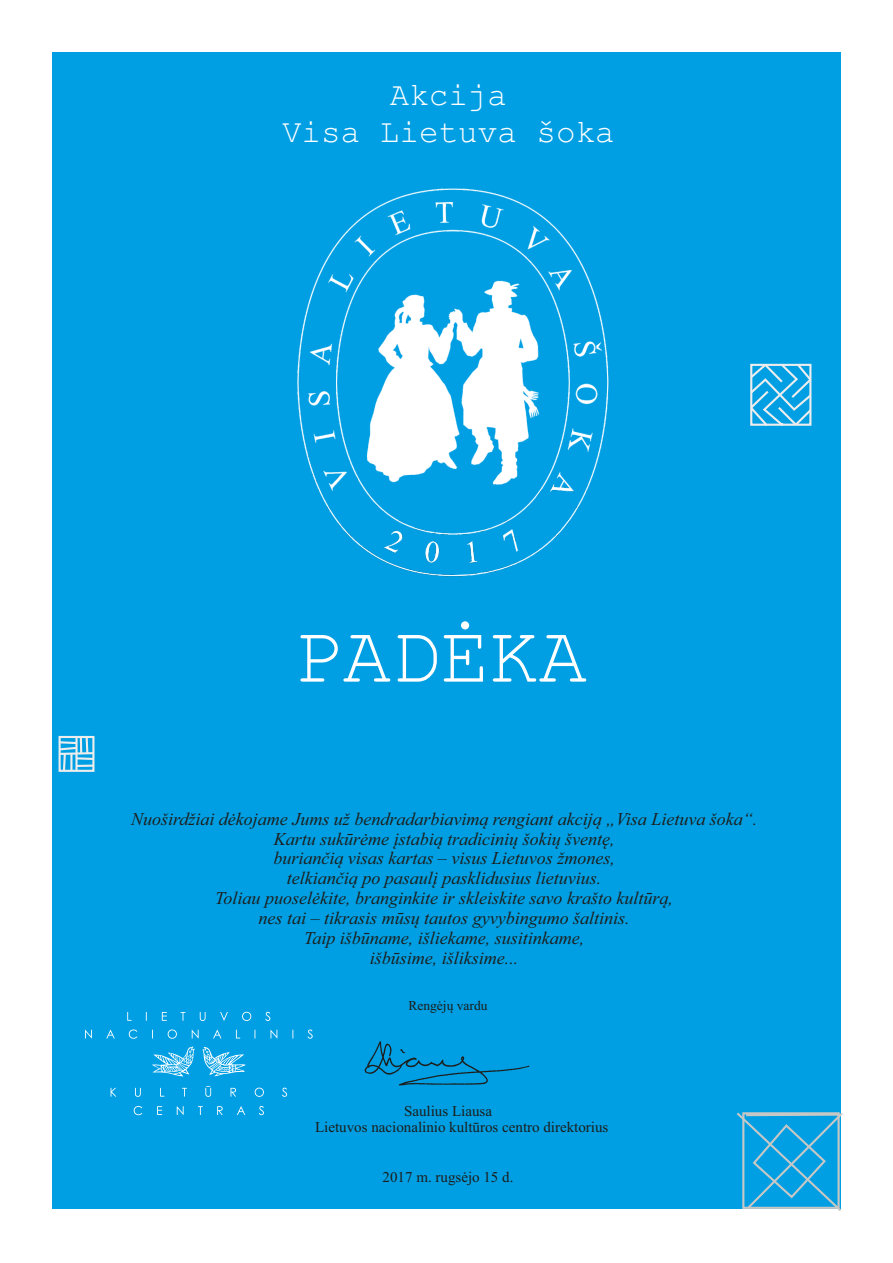
<style>
.page{position:relative;width:893px;height:1263px;background:#fff}
.page>*{position:absolute;margin:0;border:0;box-sizing:border-box;transform-origin:0 0}
.t1{font:81.6px "Courier New";color:#fff}
.t2{font:32.55px/36.9px "Courier New";color:#fff;text-align:center}
.t3{font:italic 18px/20px "Times New Roman";color:#1d1d1b;text-align:center}
.t4{font:15px/16.6px "Times New Roman";color:#1d1d1b}
.t5{font:13.5px "Times New Roman";color:#1d1d1b}
</style>
<div class="page">
<div style="left:52px;top:52px;width:789px;height:1157px;background:#009fe3"></div>
<svg style="left:736px;top:1112px;width:107px;height:99px"></svg>
<div style="left:742px;top:1112px;width:98px;height:97px;border:2px solid #c7c7c6"></div>
<svg style="left:58px;top:735px;width:37px;height:37px"></svg>
<hr style="left:77px;top:764px;width:16px;height:3px;background:#ededed">
<img style="left:364px;top:1041px;width:166px;height:45px">
<svg style="left:750px;top:363px;width:62px;height:63px"></svg>
<img style="left:297px;top:188px;width:312px;height:389px">
<svg style="left:127px;top:1012px;width:143px;height:9px"></svg>
<svg style="left:85px;top:1029px;width:228px;height:10px"></svg>
<svg style="left:111px;top:1086px;width:176px;height:11px"></svg>
<svg style="left:152px;top:1046px;width:94px;height:31px"></svg>
<svg style="left:134px;top:1106px;width:130px;height:9px"></svg>
<h2 class="t2" style="left:282px;top:80px;width:334px">Akcija<br>Visa Lietuva šoka</h2>
<h1 class="t1" style="left:293px;top:632px;width:295px">PADĖKA</h1>
<p class="t3" style="left:131px;top:810px;width:628px">Nuoširdžiai dėkojame Jums už bendradarbiavimą rengiant akciją „Visa Lietuva šoka“.<br>Kartu sukūrėme įstabią tradicinių šokių šventę,<br>buriančią visas kartas – visus Lietuvos žmones,<br>telkiančią po pasaulį pasklidusius lietuvius.<br>Toliau puoselėkite, branginkite ir skleiskite savo krašto kultūrą,<br>nes tai – tikrasis mūsų tautos gyvybingumo šaltinis.<br>Taip išbūname, išliekame, susitinkame,<br>išbūsime, išliksime...</p>
<p class="t5" style="left:408px;top:1000px;width:81px">Rengėjų vardu</p>
<p class="t4" style="left:315px;top:1104px;width:295px;text-indent:89px">Saulius Liausa<br>Lietuvos nacionalinio kultūros centro direktorius</p>
<p class="t4" style="left:383px;top:1170px;width:132px">2017 m. rugsėjo 15 d.</p>
</div>
